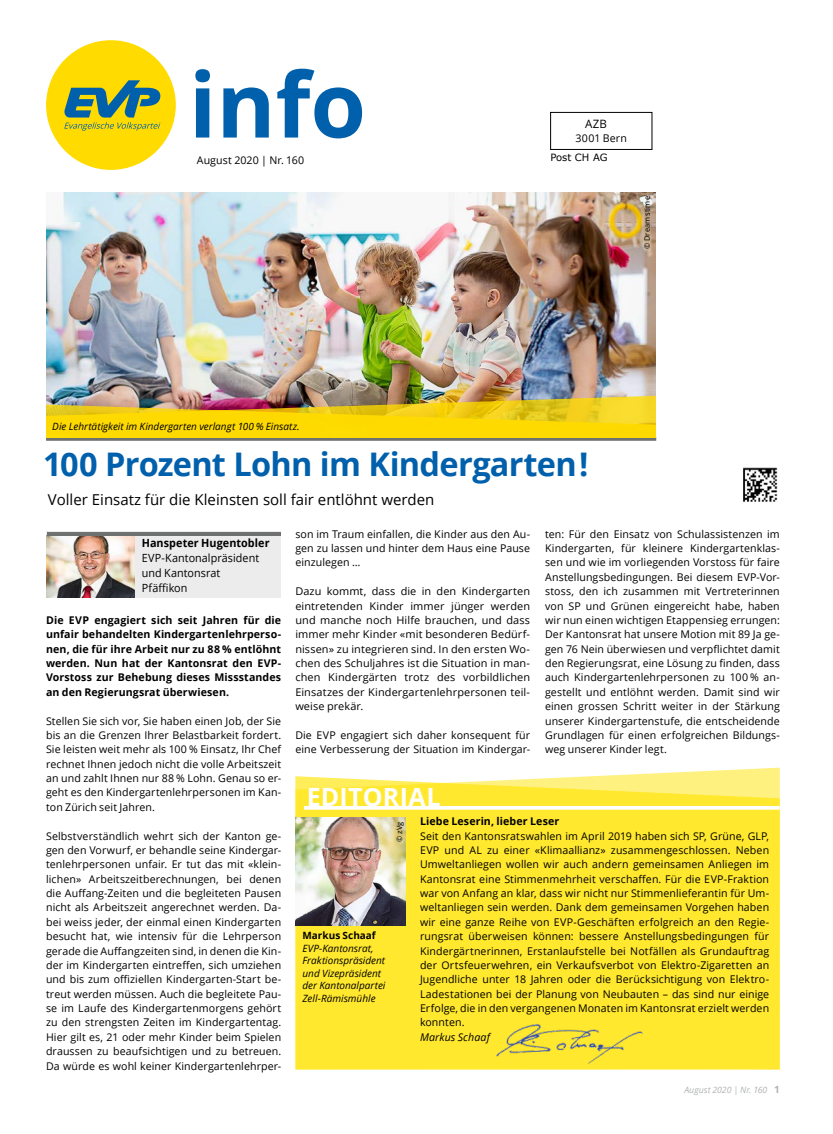
<style>
.page{position:relative;width:833px;height:1134px;background:#fff}
.page>*{position:absolute;margin:0;border:0;box-sizing:border-box;transform-origin:0 0}
.t1{font:700 90px "Open Sans";color:#0060ac}
.t2{font:700 32.5px "Open Sans";letter-spacing:-.025em;color:#0060ac}
.t3{font:700 25px "Open Sans";letter-spacing:.01em;color:#fff}
.t4{font:15px "Open Sans";color:#000}
.t5{font:11.5px "Open Sans";color:#000}
.t6{font:11.25px/15px "Open Sans";letter-spacing:.005em;color:#000;scale:.96 1}
.t7{font:700 11.25px "Open Sans";letter-spacing:.005em;color:#000;scale:.96 1}
.t8{font:10.62px/14.4px "Open Sans";letter-spacing:.01em;color:#000;text-align:justify}
.t9{font:700 10.62px/14.4px "Open Sans";letter-spacing:.01em;color:#000;text-align:justify}
.t10{font:italic 10.62px "Open Sans";letter-spacing:.01em;color:#000}
.t11{font:italic 10px/12.5px "Open Sans";color:#000}
.t12{font:700 10px "Open Sans";color:#000}
.t13{font:10px "Verdana";color:#000}
.t14{font:italic 8.75px "Open Sans";color:#b1b4b4}
.t15{font:7.5px "Open Sans";letter-spacing:.025em;color:#000}
.s1{font-weight:700;font-style:normal;font-size:10px}
</style>
<div class="page">
<img style="left:295px;top:768px;width:485px;height:301px">
<img style="left:295px;top:818px;width:111px;height:107px">
<div style="left:46px;top:531px;width:234px;height:67px;background:#ececec"></div>
<img style="left:46px;top:535px;width:88px;height:63px">
<hr style="left:47px;top:532px;width:233px;height:3px;background:#6f7070">
<svg style="left:304px;top:806px;width:476px;height:4px"></svg>
<svg style="left:46px;top:437px;width:610px;height:4px;background:#9a925b"></svg>
<img style="left:46px;top:193px;width:609px;height:203px">
<img style="left:46px;top:396px;width:609px;height:41px">
<img style="left:490px;top:1022px;width:155px;height:44px">
<div style="left:550px;top:112px;width:102px;height:38px;border:1px solid #000"></div>
<img style="left:743px;top:467px;width:34px;height:35px">
<div style="left:46px;top:40px;width:130px;height:130px;background:#ffdb00;border-radius:50%"></div>
<svg style="left:64px;top:80px;width:97px;height:51px"></svg>
<h1 class="t1" style="left:189px;top:41px;width:179px">info</h1>
<p class="t8" style="left:197px;top:152px;width:109px">August 2020 | Nr. 160</p>
<p class="t5" style="left:585px;top:116px;width:23px">AZB</p>
<p class="t8" style="left:575px;top:131px;width:53px">3001 Bern</p>
<p class="t13" style="left:550px;top:151px;width:59px">Post CH AG</p>
<p class="t15" style="left:642px;top:249px;width:54px;rotate:-90deg">© Dreamstime</p>
<p class="t11" style="left:52px;top:420px;width:249px">Die Lehrtätigkeit im Kindergarten verlangt 100 % Einsatz.</p>
<h2 class="t2" style="left:43px;top:441px;width:547px">100 Prozent Lohn im Kindergarten !</h2>
<h3 class="t4" style="left:48px;top:489px;width:388px">Voller Einsatz für die Kleinsten soll fair entlöhnt werden</h3>
<p class="t7" style="left:142px;top:535px;width:135px">Hanspeter Hugentobler</p>
<p class="t6" style="left:142px;top:550px;width:124px">EVP-Kantonalpräsident und Kantonsrat<br>Pfäffikon</p>
<p class="t9" style="left:46px;top:612px;width:237px">Die EVP engagiert sich seit Jahren für die unfair behandelten Kindergartenlehrperso&shy;nen, die für ihre Arbeit nur zu 88 % entlöhnt werden. Nun hat der Kantonsrat den EVP-Vorstoss zur Behebung dieses Missstandes an den Regierungsrat überwiesen.</p>
<p class="t8" style="left:46px;top:713px;width:237px">Stellen Sie sich vor, Sie haben einen Job, der Sie bis an die Grenzen Ihrer Belastbarkeit fordert.<br>Sie leisten weit mehr als 100 % Einsatz, Ihr Chef rechnet Ihnen jedoch nicht die volle Arbeitszeit an und zahlt Ihnen nur 88 % Lohn. Genau so er&shy;geht es den Kindergartenlehrpersonen im Kan&shy;ton Zürich seit Jahren.</p>
<p class="t8" style="left:46px;top:828px;width:237px">Selbstverständlich wehrt sich der Kanton ge&shy;gen den Vorwurf, er behandle seine Kindergar&shy;tenlehrpersonen unfair. Er tut das mit «klein&shy;lichen» Arbeitszeitberechnungen, bei denen die Auffang-Zeiten und die begleiteten Pausen nicht als Arbeitszeit angerechnet werden. Da&shy;bei weiss jeder, der einmal einen Kindergarten besucht hat, wie intensiv für die Lehrperson gerade die Auffangzeiten sind, in denen die Kin&shy;der im Kindergarten eintreffen, sich umziehen und bis zum offiziellen Kindergarten-Start be&shy;treut werden müssen. Auch die begleitete Pau&shy;se im Laufe des Kindergartenmorgens gehört zu den strengsten Zeiten im Kindergartentag.<br>Hier gilt es, 21 oder mehr Kinder beim Spielen draussen zu beaufsichtigen und zu betreuen.<br>Da würde es wohl keiner Kindergartenlehrper-</p>
<p class="t8" style="left:295px;top:526px;width:236px">son im Traum einfallen, die Kinder aus den Au&shy;gen zu lassen und hinter dem Haus eine Pause einzulegen …</p>
<p class="t8" style="left:295px;top:584px;width:236px">Dazu kommt, dass die in den Kindergarten eintretenden Kinder immer jünger werden und manche noch Hilfe brauchen, und dass immer mehr Kinder «mit besonderen Bedürf&shy;nissen» zu integrieren sind. In den ersten Wo&shy;chen des Schuljahres ist die Situation in man&shy;chen Kindergärten trotz des vorbildlichen Einsatzes der Kindergartenlehrpersonen teil&shy;weise prekär.</p>
<p class="t8" style="left:295px;top:727px;width:236px">Die EVP engagiert sich daher konsequent für eine Verbesserung der Situation im Kindergar-</p>
<h3 class="t3" style="left:307px;top:779px;width:135px">EDITORIAL</h3>
<p class="t8" style="left:545px;top:526px;width:236px">ten: Für den Einsatz von Schulassistenzen im Kindergarten, für kleinere Kindergartenklas&shy;sen und wie im vorliegenden Vorstoss für faire Anstellungsbedingungen. Bei diesem EVP-Vor&shy;stoss, den ich zusammen mit Vertreterinnen von SP und Grünen eingereicht habe, haben wir nun einen wichtigen Etappensieg errungen:<br>Der Kantonsrat hat unsere Motion mit 89 Ja ge&shy;gen 76 Nein überwiesen und verpflichtet damit den Regierungsrat, eine Lösung zu finden, dass auch Kindergartenlehrpersonen zu 100 % an&shy;gestellt und entlöhnt werden. Damit sind wir einen grossen Schritt weiter in der Stärkung unserer Kindergartenstufe, die entscheidende Grundlagen für einen erfolgreichen Bildungs&shy;weg unserer Kinder legt.</p>
<p class="t15" style="left:394px;top:841px;width:22px;rotate:-90deg">© zVg</p>
<p class="t12" style="left:302px;top:929px;width:75px">Markus Schaaf</p>
<p class="t11" style="left:302px;top:942px;width:84px">EVP-Kantonsrat,<br>Fraktionspräsident und Vizepräsident der Kantonalpartei<br>Zell-Rämismühle</p>
<p class="t9" style="left:420px;top:814px;width:141px">Liebe Leserin, lieber Leser</p>
<p class="t8" style="left:420px;top:828px;width:351px">Seit den Kantonsratswahlen im April 2019 haben sich SP, Grüne, GLP, EVP und AL zu einer «Klimaallianz» zusammengeschlossen. Neben Umweltanliegen wollen wir auch andern gemeinsamen Anliegen im Kantonsrat eine Stimmenmehrheit verschaffen. Für die EVP-Fraktion war von Anfang an klar, dass wir nicht nur Stimmenlieferantin für Um&shy;weltanliegen sein werden. Dank dem gemeinsamen Vorgehen haben wir eine ganze Reihe von EVP-Geschäften erfolgreich an den Regie&shy;rungsrat überweisen können: bessere Anstellungsbedingungen für Kindergärtnerinnen, Erstanlaufstelle bei Notfällen als Grundauftrag der Ortsfeuerwehren, ein Verkaufsverbot von Elektro-Zigaretten an Jugendliche unter 18 Jahren oder die Berücksichtigung von Elektro-Ladestationen bei der Planung von Neubauten – das sind nur einige Erfolge, die in den vergangenen Monaten im Kantonsrat erzielt werden konnten.</p>
<p class="t10" style="left:420px;top:1030px;width:71px">Markus Schaaf</p>
<p class="t14" style="left:684px;top:1084px;width:97px">August 2020 | Nr. 160 <span class="s1">1</span></p>
</div>
